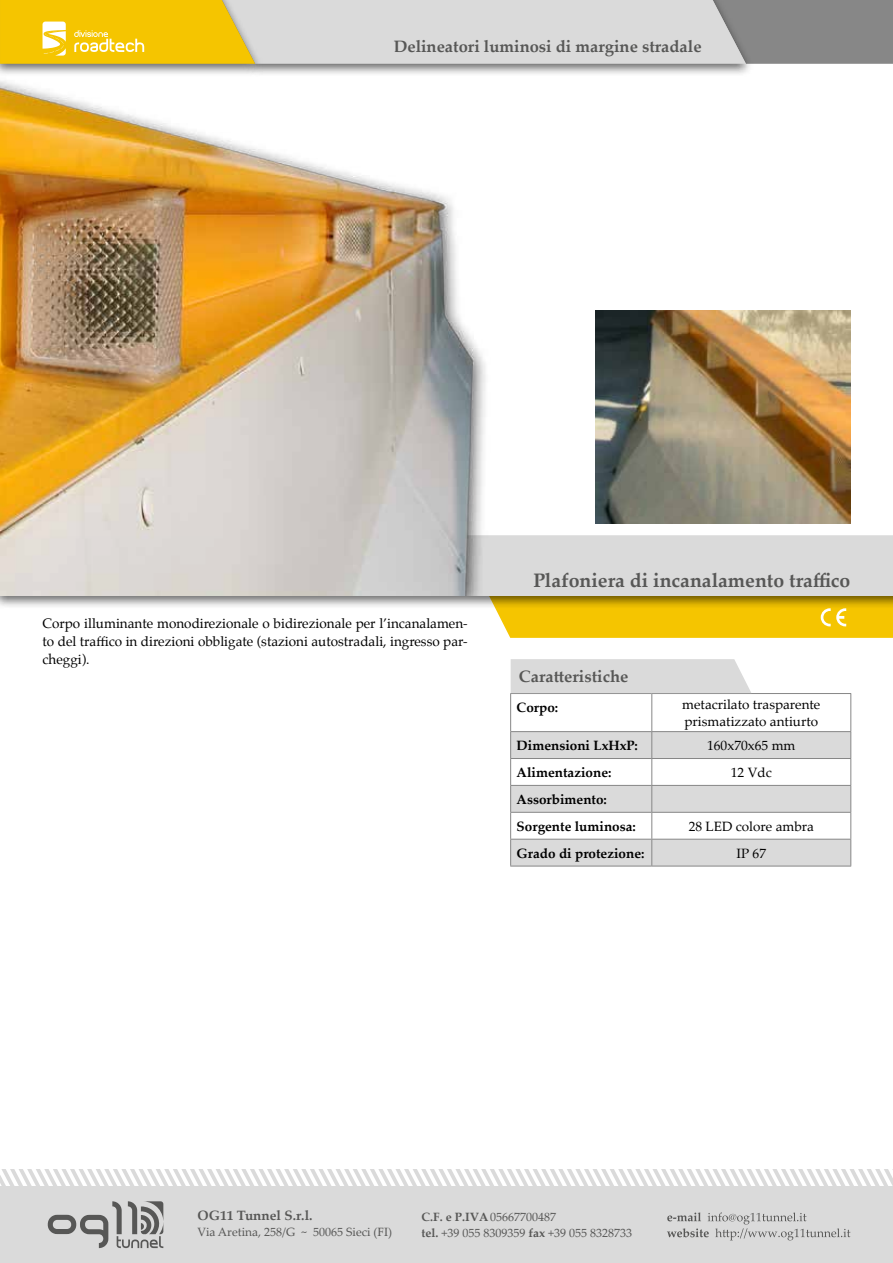
<style>
.page{position:relative;width:893px;height:1263px;background:#fff}
.page>*{position:absolute;margin:0;border:0;box-sizing:border-box;transform-origin:0 0}
.t1{font:700 19.5px "Palatino Linotype";color:#575756}
.t2{font:700 16.5px "Palatino Linotype";color:#575756}
.t3{font:13.5px/18px "Palatino";color:#000;text-align:justify}
.t4{font:700 13.5px/26.8px "Palatino Linotype";color:#000}
.t5{font:13.5px/16.2px "Palatino Linotype";color:#000}
.t6{font:700 13.5px "Palatino Linotype";color:#575756}
.t7{font:12px/15.9px "Palatino Linotype";color:#575756}
.s1{font-weight:700}
</style>
<div class="page">
<div style="left:0;top:536px;width:893px;height:73px;background:#000;opacity:.6"></div>
<div style="left:0;top:536px;width:893px;height:59px;background:#dadada"></div>
<svg style="left:489px;top:595px;width:404px;height:43px;background:#e5bb0f"></svg>
<img style="left:595px;top:310px;width:255px;height:213px">
<svg style="left:511px;top:732px;width:339px;height:134px;fill:#dadada"></svg>
<hr style="left:510px;top:785px;width:142px;height:1px;background:#878787">
<hr style="left:652px;top:785px;width:199px;height:1px;background:#878787">
<hr style="left:652px;top:812px;width:199px;height:1px;background:#878787">
<hr style="left:652px;top:839px;width:199px;height:1px;background:#878787">
<hr style="left:510px;top:693px;width:142px;height:1px;background:#878787">
<hr style="left:652px;top:693px;width:199px;height:1px;background:#878787">
<hr style="left:652px;top:866px;width:199px;height:1px;background:#878787">
<hr style="left:510px;top:812px;width:142px;height:1px;background:#878787">
<hr style="left:510px;top:839px;width:142px;height:1px;background:#878787">
<hr style="left:510px;top:866px;width:142px;height:1px;background:#878787">
<hr style="left:510px;top:694px;width:1px;height:37px;background:#878787">
<hr style="left:510px;top:731px;width:142px;height:1px;background:#878787">
<hr style="left:510px;top:758px;width:142px;height:1px;background:#878787">
<svg style="left:510px;top:732px;width:1px;height:134px"></svg>
<hr style="left:651px;top:694px;width:1px;height:37px;background:#878787">
<hr style="left:850px;top:694px;width:1px;height:37px;background:#878787">
<svg style="left:651px;top:732px;width:1px;height:134px"></svg>
<svg style="left:850px;top:732px;width:1px;height:134px"></svg>
<hr style="left:652px;top:731px;width:199px;height:1px;background:#878787">
<hr style="left:652px;top:758px;width:199px;height:1px;background:#878787">
<div style="left:511px;top:659px;width:240px;height:34px;background:#dadada"></div>
<div style="left:0;top:1186px;width:893px;height:77px;background:#dadada"></div>
<svg style="left:48px;top:1201px;width:116px;height:47px"></svg>
<svg style="left:0;top:1169px;width:893px;height:17px"></svg>
<svg style="left:667px;top:1212px;width:183px;height:28px"></svg>
<div style="left:203px;top:0;width:551px;height:77px;background:#000;opacity:.6"></div>
<svg style="left:0;top:0;width:893px;height:64px;background:#c4bea3"></svg>
<img style="left:0;top:21px;width:510px;height:574px">
<p class="t2" style="left:394px;top:35px;width:309px">Delineatori luminosi di margine stradale</p>
<p class="t3" style="left:43px;top:614px;width:427px">Corpo illuminante monodirezionale o bidirezionale per l’incanalamen&shy;to del traffico in direzioni obbligate (stazioni autostradali, ingresso par&shy;cheggi).</p>
<h1 class="t1" style="left:534px;top:566px;width:318px">Plafoniera di incanalamento traffico</h1>
<p class="t2" style="left:519px;top:665px;width:111px">Caratteristiche</p>
<p class="t4" style="left:517px;top:693px;width:43px">Corpo:</p>
<p class="t5" style="left:682px;top:696px;width:140px">metacrilato trasparente prismatizzato antiurto</p>
<p class="t4" style="left:517px;top:731px;width:123px">Dimensioni LxHxP:</p>
<p class="t5" style="left:707px;top:737px;width:90px">160x70x65 mm</p>
<p class="t4" style="left:517px;top:758px;width:96px">Alimentazione:</p>
<p class="t5" style="left:731px;top:764px;width:42px">12 Vdc</p>
<p class="t4" style="left:517px;top:785px;width:121px">Assorbimento:<br>Sorgente luminosa:</p>
<p class="t5" style="left:689px;top:817px;width:127px">28 LED colore ambra</p>
<p class="t4" style="left:517px;top:839px;width:129px">Grado di protezione:</p>
<p class="t5" style="left:736px;top:844px;width:31px">IP 67</p>
<p class="t6" style="left:198px;top:1206px;width:116px">OG11 Tunnel S.r.l.</p>
<p class="t7" style="left:198px;top:1224px;width:196px">Via Aretina, 258/G ~ 50065 Sieci (FI)</p>
<p class="t7" style="left:421px;top:1208px;width:212px"><span class="s1">C.F. e P.IVA</span> 05667700487<br><span class="s1">tel.</span> +39 055 8309359 <span class="s1">fax</span> +39 055 8328733</p>
</div>
